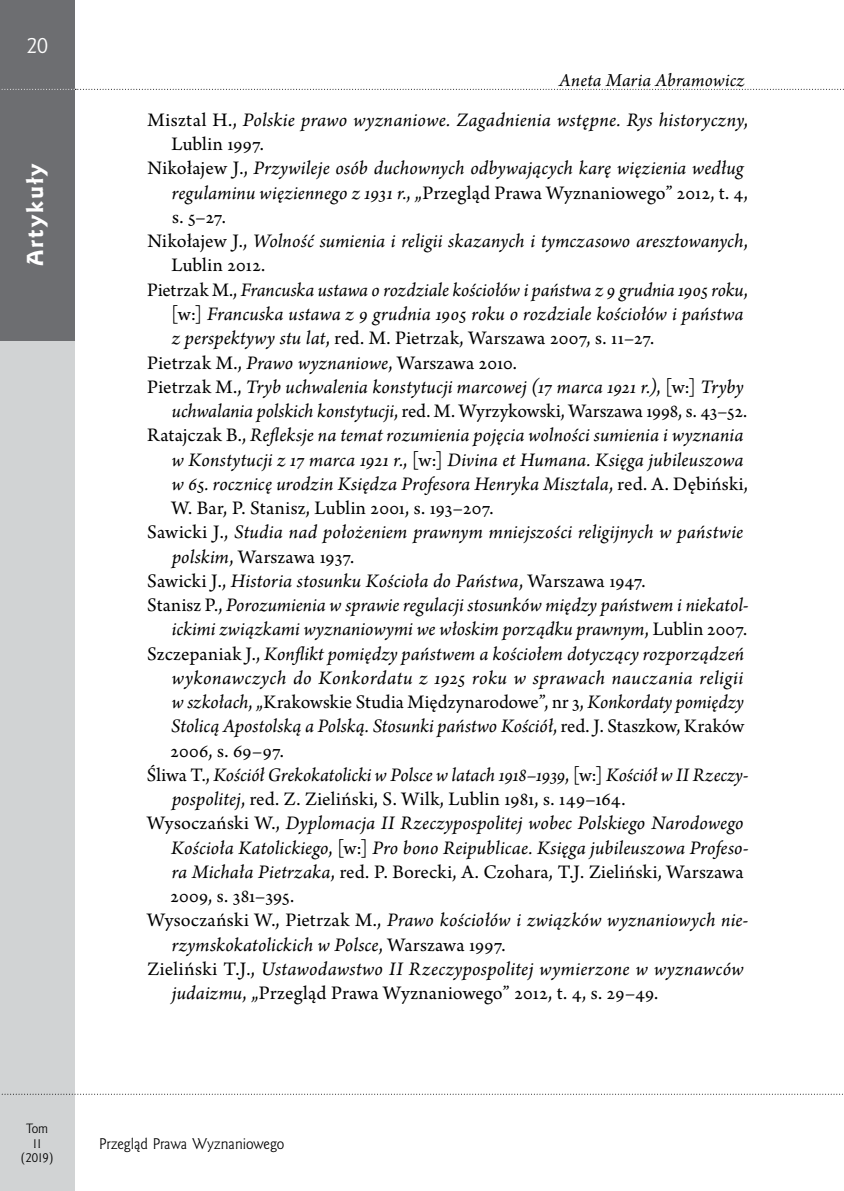
<style>
.page{position:relative;width:844px;height:1191px;background:#fff}
.page>*{position:absolute;margin:0;border:0;box-sizing:border-box;transform-origin:0 0}
.t1{font:21px "Goldy EFN Heavy";letter-spacing:.1em;color:#fff}
.t2{font:21px "Goldy EFN";color:#fff}
.t3{font:italic 20.12px "Arno Pro";letter-spacing:.01em;color:#000}
.t4{font:20.12px "Arno Pro";letter-spacing:.01em;color:#000}
.t5{font:italic 19.25px "Arno Pro";letter-spacing:.01em;color:#000}
.t6{font:14px "Goldy EFN";color:#000}
.t7{font:12.25px/14.7px "Goldy EFN";color:#000;text-align:center}
.s1{font-style:normal}
.s2{font-style:italic}
</style>
<div class="page">
<div style="left:0;top:0;width:74px;height:1191px;background:#d1d3d4"></div>
<div style="left:0;top:0;width:74px;height:89px;background:#6d6e71"></div>
<svg style="left:2px;top:1093px;width:841px;height:1px"></svg>
<div style="left:0;top:89px;width:75px;height:251px;background:#6d6e71"></div>
<svg style="left:1px;top:89px;width:843px;height:1px"></svg>
<p class="t2" style="left:26px;top:33px;width:23px">20</p>
<p class="t1" style="left:22px;top:266px;width:105px;rotate:-90deg">Artykuły</p>
<p class="t7" style="left:21px;top:1121px;width:34px">Tom<br>11 (2019)</p>
<p class="t5" style="left:559px;top:70px;width:187px">Aneta Maria Abramowicz</p>
<p class="t3" style="left:147px;top:108px;width:602px"><span class="s1">Misztal H.,</span> Polskie prawo wyznaniowe. Zagadnienia wstępne. Rys historyczny<span class="s1">,</span></p>
<p class="t4" style="left:171px;top:133px;width:94px">Lublin 1997.</p>
<p class="t3" style="left:147px;top:157px;width:597px"><span class="s1">Nikołajew J.,</span> Przywileje osób duchownych odbywających karę więzienia według</p>
<p class="t4" style="left:172px;top:181px;width:577px"><span class="s2">regulaminu więziennego z 1931 r.</span>, „Przegląd Prawa Wyznaniowego” 2012, t. 4,</p>
<p class="t4" style="left:172px;top:205px;width:55px">s. 5–27.</p>
<p class="t3" style="left:147px;top:230px;width:602px"><span class="s1">Nikołajew J.,</span> Wolność sumienia i religii skazanych i tymczasowo aresztowanych<span class="s1">,</span></p>
<p class="t4" style="left:171px;top:254px;width:95px">Lublin 2012.</p>
<p class="t3" style="left:147px;top:278px;width:602px"><span class="s1">Pietrzak M.,</span> Francuska ustawa o rozdziale kościołów i państwa z 9 grudnia 1905 roku<span class="s1">,</span></p>
<p class="t3" style="left:171px;top:302px;width:573px"><span class="s1">[w:]</span> Francuska ustawa z 9 grudnia 1905 roku o rozdziale kościołów i państwa</p>
<p class="t4" style="left:172px;top:327px;width:484px"><span class="s2">z perspektywy stu lat</span>, red. M. Pietrzak, Warszawa 2007, s. 11–27.</p>
<p class="t4" style="left:147px;top:351px;width:371px">Pietrzak M., <span class="s2">Prawo wyznaniowe</span>, Warszawa 2010.</p>
<p class="t3" style="left:147px;top:375px;width:598px"><span class="s1">Pietrzak M.,</span> Tryb uchwalenia konstytucji marcowej (17 marca 1921 r.)<span class="s1">, [w:]</span> Tryby</p>
<p class="t4" style="left:172px;top:399px;width:576px"><span class="s2">uchwalania polskich konstytucji</span>, red. M. Wyrzykowski, Warszawa 1998, s. 43–52.</p>
<p class="t3" style="left:147px;top:423px;width:597px"><span class="s1">Ratajczak B.,</span> Refleksje na temat rozumienia pojęcia wolności sumienia i wyznania</p>
<p class="t3" style="left:172px;top:448px;width:573px">w Konstytucji z 17 marca 1921 r.<span class="s1">, [w:]</span> Divina et Humana. Księga jubileuszowa</p>
<p class="t3" style="left:172px;top:472px;width:577px">w 65. rocznicę urodzin Księdza Profesora Henryka Misztala<span class="s1">, red. A. Dębiński,</span></p>
<p class="t4" style="left:171px;top:496px;width:324px">W. Bar, P. Stanisz, Lublin 2001, s. 193–207.</p>
<p class="t3" style="left:147px;top:520px;width:597px"><span class="s1">Sawicki J.,</span> Studia nad położeniem prawnym mniejszości religijnych w państwie</p>
<p class="t4" style="left:172px;top:545px;width:184px"><span class="s2">polskim</span>, Warszawa 1937.</p>
<p class="t3" style="left:147px;top:569px;width:500px"><span class="s1">Sawicki J.,</span> Historia stosunku Kościoła do Państwa<span class="s1">, Warszawa 1947.</span></p>
<p class="t3" style="left:147px;top:593px;width:602px"><span class="s1">Stanisz P.,</span> Porozumienia w sprawie regulacji stosunków między państwem i niekatol-</p>
<p class="t3" style="left:172px;top:617px;width:577px">ickimi związkami wyznaniowymi we włoskim porządku prawnym<span class="s1">, Lublin 2007.</span></p>
<p class="t3" style="left:147px;top:642px;width:598px"><span class="s1">Szczepaniak J.,</span> Konflikt pomiędzy państwem a kościołem dotyczący rozporządzeń</p>
<p class="t3" style="left:172px;top:666px;width:573px">wykonawczych do Konkordatu z 1925 roku w sprawach nauczania religii</p>
<p class="t4" style="left:172px;top:690px;width:573px"><span class="s2">w szkołach</span>, „Krakowskie Studia Międzynarodowe”, nr 3, <span class="s2">Konkordaty pomiędzy</span></p>
<p class="t3" style="left:171px;top:714px;width:574px">Stolicą Apostolską a Polską. Stosunki państwo Kościół<span class="s1">, red. J. Staszkow, Kraków</span></p>
<p class="t4" style="left:170px;top:739px;width:115px">2006, s. 69–97.</p>
<p class="t3" style="left:147px;top:763px;width:602px"><span class="s1">Śliwa T.,</span> Kościół Grekokatolicki w Polsce w latach 1918–1939<span class="s1">, [w:]</span> Kościół w II Rzeczy-</p>
<p class="t4" style="left:172px;top:787px;width:455px"><span class="s2">pospolitej</span>, red. Z. Zieliński, S. Wilk, Lublin 1981, s. 149–164.</p>
<p class="t3" style="left:147px;top:811px;width:598px"><span class="s1">Wysoczański W.,</span> Dyplomacja II Rzeczypospolitej wobec Polskiego Narodowego</p>
<p class="t3" style="left:171px;top:836px;width:578px">Kościoła Katolickiego<span class="s1">, [w:]</span> Pro bono Reipublicae. Księga jubileuszowa Profeso-</p>
<p class="t4" style="left:172px;top:860px;width:573px"><span class="s2">ra Michała Pietrzaka</span>, red. P. Borecki, A. Czohara, T.J. Zieliński, Warszawa</p>
<p class="t4" style="left:170px;top:884px;width:125px">2009, s. 381–395.</p>
<p class="t3" style="left:147px;top:908px;width:602px"><span class="s1">Wysoczański W., Pietrzak M.,</span> Prawo kościołów i związków wyznaniowych nie-</p>
<p class="t3" style="left:172px;top:933px;width:335px">rzymskokatolickich w Polsce<span class="s1">, Warszawa 1997.</span></p>
<p class="t3" style="left:147px;top:957px;width:598px"><span class="s1">Zieliński T.J.,</span> Ustawodawstwo II Rzeczypospolitej wymierzone w wyznawców</p>
<p class="t4" style="left:172px;top:981px;width:488px"><span class="s2">judaizmu</span>, „Przegląd Prawa Wyznaniowego” 2012, t. 4, s. 29–49.</p>
<p class="t6" style="left:99px;top:1134px;width:186px">Przegląd Prawa Wyznaniowego</p>
</div>
